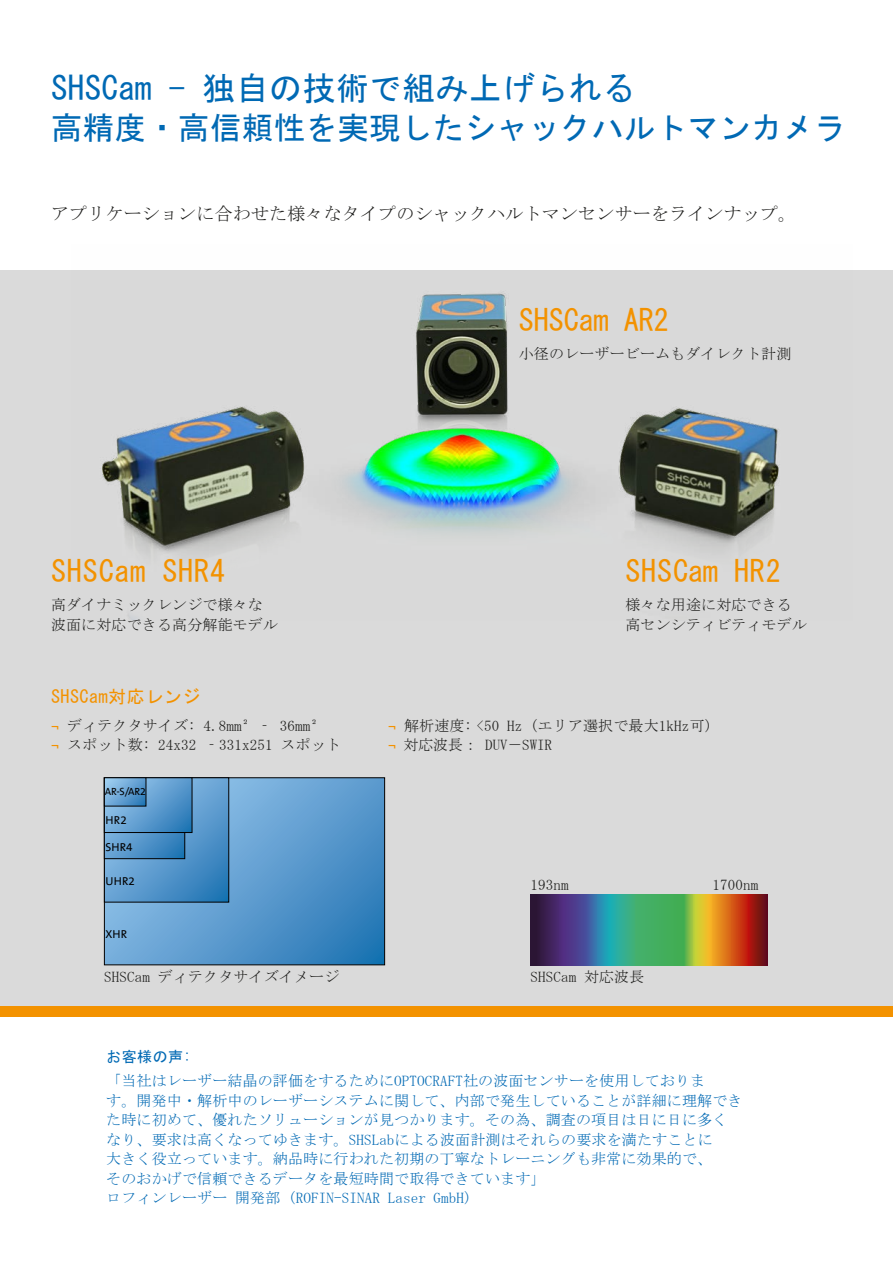
<style>
.page{position:relative;width:893px;height:1263px;background:#fff}
.page>*{position:absolute;margin:0;border:0;box-sizing:border-box;transform-origin:0 0}
.t1{font:33px "MS Gothic";letter-spacing:.01em;color:#0069b4}
.t2{font:31.5px "MS Gothic";letter-spacing:.01em;color:#0069b4}
.t3{font:30px "MS Gothic";letter-spacing:.03em;color:#f39200}
.t4{font:30px "MS Gothic";color:#f39200}
.t5{font:18px "MS Mincho";letter-spacing:.01em;color:#1d1d1b}
.t6{font:18px "MS Gothic";letter-spacing:.03em;color:#f39200}
.t7{font:15px/19.5px "MS Mincho";letter-spacing:.01em;color:#0069b4}
.t8{font:15px/19.5px "MS Mincho";letter-spacing:.01em;color:#1d1d1b}
.t9{font:15px "MS Gothic";letter-spacing:.03em;color:#0069b4}
.t10{font:11.7px "The Sans B5 Plain";letter-spacing:.01em;color:#010000}
.t11{font:10.5px "The Sans B5 Plain";color:#010000}
.s1{font-family:"The Sans B5 Plain";color:#f39200}
</style>
<div class="page">
<div style="left:0;top:270px;width:893px;height:740px;background:#dadada"></div>
<div style="left:0;top:1006px;width:893px;height:10px;background:#f39200"></div>
<img style="left:102px;top:293px;width:677px;height:327px">
<svg style="left:530px;top:895px;width:237px;height:71px;background:#697559"></svg>
<svg style="left:106px;top:779px;width:277px;height:184px;background:#5999cc"></svg>
<div style="left:104px;top:777px;width:281px;height:188px;border:1px solid #010000"></div>
<svg style="left:104px;top:778px;width:125px;height:124px;background:#5392c4"></svg>
<div style="left:104px;top:777px;width:42px;height:29px;border:1px solid #010000"></div>
<h1 class="t1" style="left:51px;top:71px;width:586px">SHSCam - 独自の技術で組み上げられる</h1>
<h2 class="t2" style="left:51px;top:112px;width:797px">高精度・高信頼性を実現したシャックハルトマンカメラ</h2>
<p class="t5" style="left:51px;top:204px;width:747px">アプリケーションに合わせた様々なタイプのシャックハルトマンセンサーをラインナップ。</p>
<h3 class="t3" style="left:51px;top:556px;width:176px">SHSCam SHR4</h3>
<p class="t8" style="left:51px;top:595px;width:229px">高ダイナミックレンジで様々な波面に対応できる高分解能モデル</p>
<h3 class="t4" style="left:519px;top:306px;width:151px">SHSCam AR2</h3>
<p class="t8" style="left:519px;top:344px;width:274px">小径のレーザービームもダイレクト計測</p>
<h3 class="t3" style="left:625px;top:556px;width:157px">SHSCam HR2</h3>
<p class="t8" style="left:625px;top:595px;width:183px">様々な用途に対応できる高センシティビティモデル</p>
<p class="t6" style="left:51px;top:687px;width:151px">SHSCam対応レンジ</p>
<p class="t8" style="left:51px;top:716px;width:291px"><span class="s1">¬</span> ディテクタサイズ: 4.8mm² ‐ 36mm²<br><span class="s1">¬</span> スポット数: 24x32 ‐331x251 スポット</p>
<p class="t8" style="left:388px;top:715px;width:326px"><span class="s1">¬</span> 解析速度: &lt;50 Hz (エリア選択で最大1kHz可) <span class="s1">¬</span> 対応波長： DUV－SWIR</p>
<p class="t11" style="left:105px;top:786px;width:43px">AR-S/AR2</p>
<p class="t10" style="left:106px;top:814px;width:23px">HR2</p>
<p class="t10" style="left:106px;top:841px;width:29px">SHR4</p>
<p class="t10" style="left:106px;top:875px;width:31px">UHR2</p>
<p class="t10" style="left:106px;top:928px;width:23px">XHR</p>
<p class="t8" style="left:104px;top:967px;width:237px">SHSCam ディテクタサイズイメージ</p>
<p class="t8" style="left:530px;top:875px;width:40px">193nm</p>
<p class="t8" style="left:712px;top:875px;width:47px">1700nm</p>
<p class="t8" style="left:530px;top:967px;width:115px">SHSCam 対応波長</p>
<p class="t9" style="left:106px;top:1049px;width:86px">お客様の声:</p>
<p class="t7" style="left:106px;top:1071px;width:638px">「当社はレーザー結晶の評価をするためにOPTOCRAFT社の波面センサーを使用しておりま<br>す。開発中・解析中のレーザーシステムに関して、内部で発生していることが詳細に理解できた時に初めて、優れたソリューションが見つかります。その為、調査の項目は日に日に多くなり、要求は高くなってゆきます。SHSLabによる波面計測はそれらの要求を満たすことに<br>大きく役立っています。納品時に行われた初期の丁寧なトレーニングも非常に効果的で、<br>そのおかげで信頼できるデータを最短時間で取得できています」<br>ロフィンレーザー 開発部 (ROFIN-SINAR Laser GmbH)</p>
</div>
